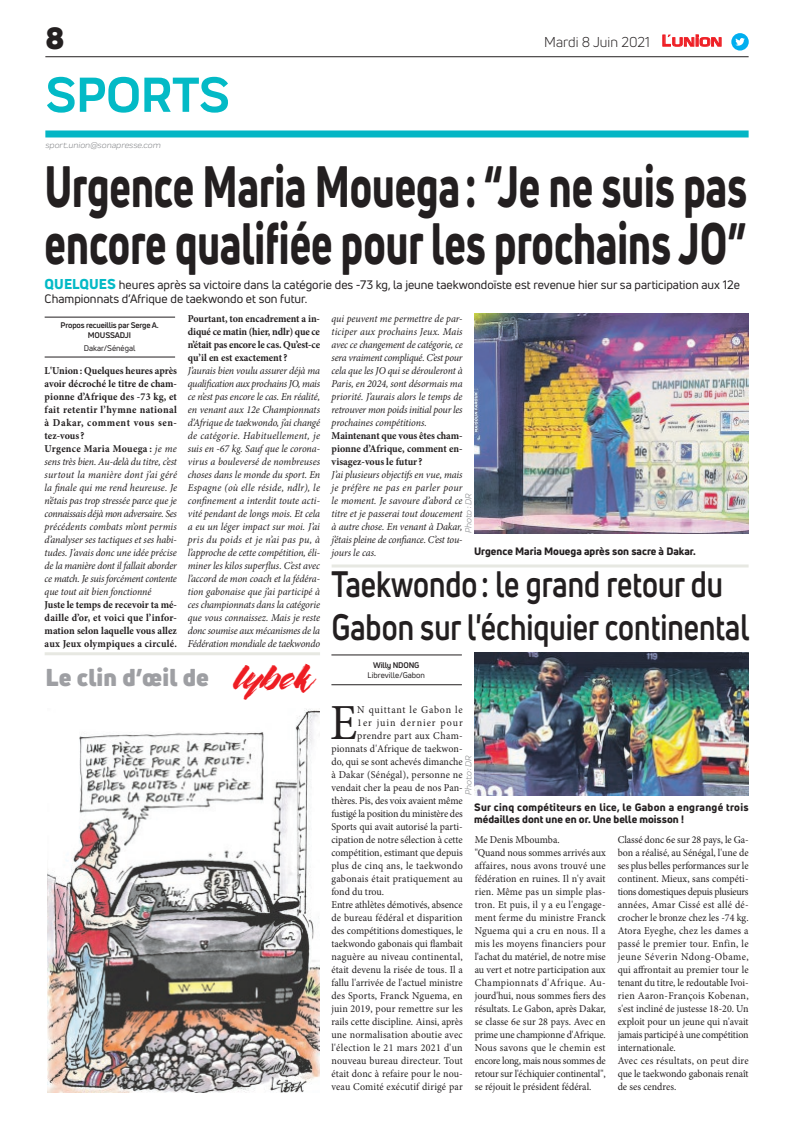
<style>
.page{position:relative;width:794px;height:1129px;background:#fff}
.page>*{position:absolute;margin:0;border:0;box-sizing:border-box;transform-origin:0 0}
.t1{font:800 57px/57px "Uni Neue";color:#231f20;scale:.71 1}
.t2{font:700 51px "Praktika";color:#03bac6}
.t3{font:50.5px "Minion Pro";color:#231f20;scale:.95 1}
.t4{font:700 36px/43.2px "Uni Neue";color:#231f20;scale:.81 1}
.t5{font:900 30px "Uni Neue";color:#231f20}
.t6{font:900 23.9px "Uni Neue";letter-spacing:.01em;color:#9e9fa3}
.t7{font:14px "Uni Neue";color:#231f20}
.t8{font:12px/14.4px "Uni Neue";color:#231f20}
.t9{font:10.5px/13px "Minion Pro";letter-spacing:.005em;color:#231f20;scale:.95 1}
.t10{font:italic 10.5px/13px "Minion Pro";letter-spacing:-.015em;color:#231f20;text-align:justify;scale:.95 1}
.t11{font:700 10.5px/13px "Minion Pro";letter-spacing:-.005em;color:#231f20;text-align:justify;scale:.95 1}
.t12{font:800 10.5px/12.6px "Uni Neue";letter-spacing:.025em;color:#231f20}
.t13{font:10.5px "Minion Pro";letter-spacing:.025em;color:#231f20;scale:.95 1}
.t14{font:10.5px "Minion Pro";letter-spacing:.035em;color:#231f20;scale:.95 1}
.t15{font:800 10.5px "Uni Neue";color:#231f20}
.t16{font:10.5px "Minion Pro";letter-spacing:-.02em;color:#231f20;scale:.95 1}
.t17{font:10.5px "Minion Pro";letter-spacing:.03em;color:#231f20;scale:.95 1}
.t18{font:10.5px "Minion Pro";letter-spacing:.065em;color:#231f20;scale:.95 1}
.t19{font:10.5px "Minion Pro";letter-spacing:.095em;color:#231f20;scale:.95 1}
.t20{font:italic 9px "Praktika";color:#818386}
.t21{font:700 8px/9.6px "Uni Neue";letter-spacing:-.02em;color:#231f20;text-align:center}
.t22{font:8px "Uni Neue";color:#231f20}
.s1{font-family:"Eurostile";font-weight:600;font-size:14.9px;color:#ee1d23}
.s2{font-family:"Eurostile";font-weight:600;font-size:11.4px;color:#ee1d23}
.s3{font-weight:800;font-size:14px;color:#03bac6}
.s4{font-weight:700;font-style:normal}
.s5{font-family:"The Flower City";font-weight:400;font-size:37.7px;color:#ee1d23}
</style>
<div class="page">
<hr style="left:45px;top:56px;width:703px;height:1px;background:#231f20">
<div style="left:45px;top:130px;width:703px;height:7px;background:#04b6c5"></div>
<svg style="left:662px;top:34px;width:60px;height:13px"></svg>
<div style="left:731px;top:33px;width:17px;height:18px;background:#00aeef;border-radius:50%"></div>
<svg style="left:735px;top:38px;width:10px;height:8px"></svg>
<hr style="left:45px;top:652px;width:275px;height:3px;background:#e7e8e2">
<img style="left:47px;top:709px;width:273px;height:382px">
<hr style="left:45px;top:356px;width:130px;height:1px;background:#231f20">
<hr style="left:45px;top:317px;width:130px;height:1px;background:#231f20">
<img style="left:474px;top:313px;width:274px;height:220px">
<hr style="left:331px;top:684px;width:131px;height:1px;background:#231f20">
<hr style="left:331px;top:654px;width:131px;height:1px;background:#231f20">
<img style="left:474px;top:652px;width:274px;height:142px">
<hr style="left:332px;top:564px;width:416px;height:3px;background:#e7e8e2">
<h3 class="t5" style="left:45px;top:17px;width:21px">8</h3>
<h2 class="t2" style="left:46px;top:54px;width:185px">SPORTS</h2>
<p class="t20" style="left:45px;top:139px;width:117px">sport.union@sonapresse.com</p>
<h3 class="t7" style="left:544px;top:33px;width:179px">Mardi 8 Juin 2021 <span class="s1">L</span><span class="s2">UNION</span></h3>
<h1 class="t1" style="left:45px;top:157px;width:991px">Urgence Maria Mouega: “Je ne suis pas encore qualifiée pour les prochains JO”</h1>
<p class="t8" style="left:45px;top:277px;width:697px"><span class="s3">QUELQUES</span> heures après sa victoire dans la catégorie des -73 kg, la jeune taekwondoïste est revenue hier sur sa participation aux 12e<br>Championnats d’Afrique de taekwondo et son futur.</p>
<p class="t21" style="left:60px;top:320px;width:100px">Propos recueillis par Serge A.<br>MOUSSADJI</p>
<p class="t22" style="left:84px;top:343px;width:53px">Dakar/Sénégal</p>
<p class="t10" style="left:332px;top:312px;width:139px">qui peuvent me permettre de par&shy;ticiper aux prochains Jeux. Mais avec ce changement de catégorie, ce sera vraiment compliqué. C’est pour cela que les JO qui se dérouleront à Paris, en 2024, sont désormais ma priorité. J’aurais alors le temps de retrouver mon poids initial pour les prochaines compétitions.</p>
<p class="t11" style="left:332px;top:429px;width:139px">Maintenant que vous êtes cham&shy;pionne d’Afrique, comment en&shy;visagez-vous le futur ?</p>
<p class="t10" style="left:332px;top:468px;width:139px">J’ai plusieurs objectifs en vue, mais je préfère ne pas en parler pour le moment. Je savoure d’abord ce titre et je passerai tout doucement à autre chose. En venant à Dakar, j’étais pleine de confiance. C’est tou&shy;jours le cas.</p>
<p class="t11" style="left:188px;top:312px;width:141px">Pourtant, ton encadrement a in&shy;diqué ce matin (hier, ndlr) que ce n’était pas encore le cas. Qu’est-ce qu’il en est exactement?</p>
<p class="t10" style="left:188px;top:364px;width:141px">J’aurais bien voulu assurer déjà ma qualification aux prochains JO, mais ce n’est pas encore le cas. En réalité, en venant aux 12e Championnats d’Afrique de taekwondo, j’ai changé de catégorie. Habituellement, je suis en -67 kg. Sauf que le corona&shy;virus a bouleversé de nombreuses choses dans le monde du sport. En Espagne (où elle réside, ndlr), le confinement a interdit toute acti&shy;vité pendant de longs mois. Et cela a eu un léger impact sur moi. J’ai pris du poids et je n’ai pas pu, à l’approche de cette compétition, éli&shy;miner les kilos superflus. C’est avec l’accord de mon coach et la fédéra&shy;tion gabonaise que j’ai participé à ces championnats dans la catégorie que vous connaissez. Mais je reste donc soumise aux mécanismes de la Fédération mondiale de taekwondo</p>
<p class="t10" style="left:45px;top:364px;width:141px;text-align:left"><span class="s4">L'Union: Quelques heures après avoir décroché le titre de cham&shy;pionne d’Afrique des -73 kg, et fait retentir l’hymne national à Dakar, comment vous sen&shy;tez-vous?<br>Urgence Maria Mouega :</span> je me sens très bien. Au-delà du titre, c’est surtout la manière dont j’ai géré la finale qui me rend heureuse. Je n’étais pas trop stressée parce que je connaissais déjà mon adversaire. Ses précédents combats m’ont permis d’analyser ses tactiques et ses habi&shy;tudes. J’avais donc une idée précise de la manière dont il fallait aborder ce match. Je suis forcément contente que tout ait bien fonctionné</p>
<p class="t11" style="left:45px;top:598px;width:141px">Juste le temps de recevoir ta mé&shy;daille d’or, et voici que l’infor&shy;mation selon laquelle vous allez aux Jeux olympiques a circulé.</p>
<p class="t20" style="left:462px;top:533px;width:41px;rotate:-90deg">Photo : DR</p>
<p class="t15" style="left:474px;top:544px;width:223px">Urgence Maria Mouega après son sacre à Dakar.</p>
<h3 class="t4" style="left:331px;top:562px;width:517px">Taekwondo: le grand retour du<br>Gabon sur l'échiquier continental</h3>
<p class="t21" style="left:373px;top:660px;width:48px">Willy NDONG</p>
<p class="t22" style="left:367px;top:670px;width:59px">Libreville/Gabon</p>
<h3 class="t6" style="left:45px;top:660px;width:266px">Le clin d’œil de <span class="s5">lybek</span></h3>
<h3 class="t3" style="left:330px;top:688px;width:30px">E</h3>
<p class="t18" style="left:357px;top:702px;width:112px">N quittant le Gabon le</p>
<p class="t19" style="left:357px;top:715px;width:112px">1er juin dernier pour</p>
<p class="t14" style="left:357px;top:728px;width:112px">prendre part aux Cham-</p>
<p class="t9" style="left:331px;top:741px;width:140px">pionnats d'Afrique de taekwon-</p>
<p class="t9" style="left:331px;top:754px;width:140px">do, qui se sont achevés dimanche</p>
<p class="t9" style="left:331px;top:767px;width:140px">à Dakar (Sénégal), personne ne</p>
<p class="t9" style="left:331px;top:780px;width:140px">vendait cher la peau de nos Pan-</p>
<p class="t9" style="left:331px;top:793px;width:140px">thères. Pis, des voix avaient même</p>
<p class="t16" style="left:331px;top:806px;width:140px">fustigé la position du ministère des</p>
<p class="t9" style="left:331px;top:819px;width:140px">Sports qui avait autorisé la parti-</p>
<p class="t9" style="left:331px;top:832px;width:140px">cipation de notre sélection à cette</p>
<p class="t9" style="left:331px;top:845px;width:140px">compétition, estimant que depuis</p>
<p class="t13" style="left:331px;top:858px;width:140px">plus de cinq ans, le taekwondo</p>
<p class="t13" style="left:331px;top:871px;width:140px">gabonais était pratiquement au</p>
<p class="t9" style="left:331px;top:884px;width:57px">fond du trou.</p>
<p class="t9" style="left:331px;top:897px;width:140px">Entre athlètes démotivés, absence</p>
<p class="t9" style="left:331px;top:910px;width:140px">de bureau fédéral et disparition</p>
<p class="t9" style="left:331px;top:923px;width:140px">des compétitions domestiques, le</p>
<p class="t9" style="left:331px;top:936px;width:140px">taekwondo gabonais qui flambait</p>
<p class="t17" style="left:331px;top:949px;width:140px">naguère au niveau continental,</p>
<p class="t9" style="left:331px;top:962px;width:140px">était devenu la risée de tous. Il a</p>
<p class="t9" style="left:331px;top:975px;width:140px">fallu l'arrivée de l'actuel ministre</p>
<p class="t13" style="left:331px;top:988px;width:140px">des Sports, Franck Nguema, en</p>
<p class="t9" style="left:331px;top:1001px;width:140px">juin 2019, pour remettre sur les</p>
<p class="t9" style="left:331px;top:1014px;width:140px">rails cette discipline. Ainsi, après</p>
<p class="t9" style="left:331px;top:1027px;width:140px">une normalisation aboutie avec</p>
<p class="t14" style="left:331px;top:1040px;width:140px">l'élection le 21 mars 2021 d'un</p>
<p class="t9" style="left:331px;top:1053px;width:140px">nouveau bureau directeur. Tout</p>
<p class="t9" style="left:331px;top:1066px;width:140px">était donc à refaire pour le nou-</p>
<p class="t9" style="left:331px;top:1079px;width:140px">veau Comité exécutif dirigé par</p>
<p class="t20" style="left:462px;top:794px;width:41px;rotate:-90deg">Photo : DR</p>
<p class="t12" style="left:474px;top:800px;width:276px">Sur cinq compétiteurs en lice, le Gabon a engrangé trois médailles dont une en or. Une belle moisson !</p>
<p class="t9" style="left:475px;top:832px;width:139px">Me Denis Mboumba.<br>"Quand nous sommes arrivés aux affaires, nous avons trouvé une fédération en ruines. Il n'y avait rien. Même pas un simple plas&shy;tron. Et puis, il y a eu l'engage&shy;ment ferme du ministre Franck<br>Nguema qui a cru en nous. Il a mis les moyens financiers pour l'achat du matériel, de notre mise au vert et notre participation aux<br>Championnats d'Afrique. Au&shy;jourd'hui, nous sommes fiers des résultats. Le Gabon, après Dakar, se classe 6e sur 28 pays. Avec en prime une championne d'Afrique.<br>Nous savons que le chemin est encore long, mais nous sommes de retour sur l'échiquier continental", se réjouit le président fédéral.</p>
<p class="t9" style="left:617px;top:832px;width:139px">Classé donc 6e sur 28 pays, le Ga&shy;bon a réalisé, au Sénégal, l'une de ses plus belles performances sur le continent. Mieux, sans compéti&shy;tions domestiques depuis plusieurs années, Amar Cissé est allé dé&shy;crocher le bronze chez les -74 kg.<br>Atora Eyeghe, chez les dames a passé le premier tour. Enfin, le jeune Séverin Ndong-Obame, qui affrontait au premier tour le tenant du titre, le redoutable Ivoi&shy;rien Aaron-François Kobenan, s'est incliné de justesse 18-20. Un exploit pour un jeune qui n'avait jamais participé à une compétition internationale.<br>Avec ces résultats, on peut dire que le taekwondo gabonais renaît de ses cendres.</p>
</div>
